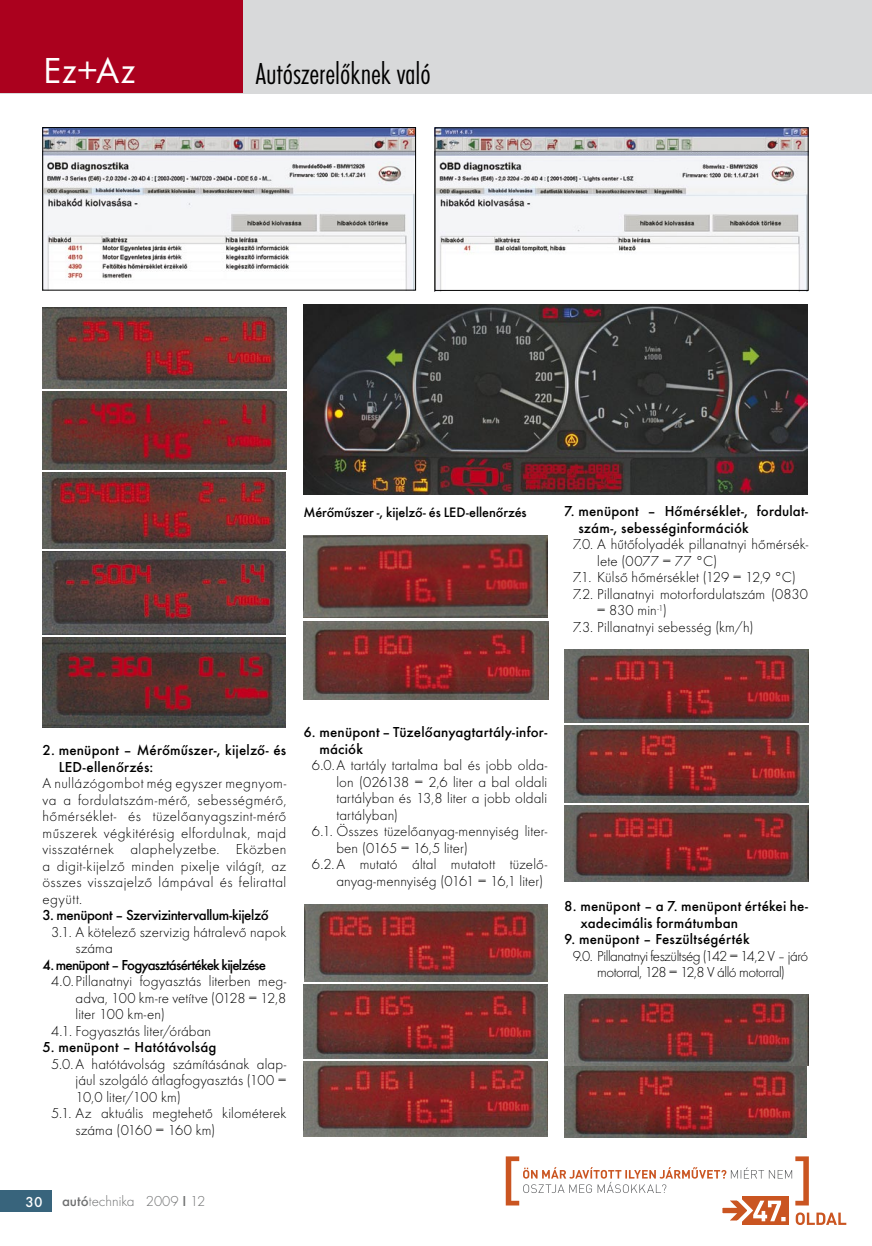
<style>
.page{position:relative;width:872px;height:1246px;background:#fff}
.page>*{position:absolute;margin:0;border:0;box-sizing:border-box;transform-origin:0 0}
.alcim{font:37.5px "Futura TOT Boo";color:#fff}
.felcim{font:31.5px "Futura TOT Lig Con";letter-spacing:-.005em;color:#000}
.szöveg{font:300 15px/16.5px "Futura TOT";letter-spacing:.005em;color:#000}
.szöveg-2{font:500 15px/16.5px "Futura TOT";letter-spacing:.01em;color:#000}
.szöveg-3{font:300 15px/16.5px "Futura TOT";letter-spacing:-.035em;color:#000;text-align:center}
.szöveg-4{font:500 15px "Futura TOT";letter-spacing:-.03em;color:#000}
.szöveg-5{font:500 15px "Futura TOT";letter-spacing:-.055em;color:#000}
.t1{font:300 15px "Futura TOT";color:#707172}
.t2{font:500 15px "Futura TOT";color:#fff}
.kepalairas{font:500 14.25px "Futura TOT";letter-spacing:-.005em;color:#000}
.s1{font-weight:500}
</style>
<div class="page">
<div style="left:0;top:1191px;width:51px;height:21px;background:#38647c"></div>
<img style="left:45px;top:129px;width:369px;height:159px">
<div style="left:43px;top:127px;width:373px;height:163px;border:1px solid #000"></div>
<img style="left:435px;top:130px;width:373px;height:162px">
<div style="left:435px;top:128px;width:373px;height:163px;border:1px solid #000"></div>
<img style="left:303px;top:305px;width:504px;height:190px">
<img style="left:42px;top:308px;width:244px;height:80px">
<img style="left:43px;top:391px;width:243px;height:78px">
<img style="left:43px;top:551px;width:243px;height:83px">
<img style="left:43px;top:637px;width:242px;height:90px">
<img style="left:303px;top:535px;width:244px;height:82px">
<img style="left:303px;top:621px;width:245px;height:79px">
<img style="left:304px;top:904px;width:243px;height:77px">
<img style="left:303px;top:985px;width:244px;height:73px">
<img style="left:303px;top:1061px;width:244px;height:75px">
<img style="left:564px;top:650px;width:244px;height:72px">
<img style="left:564px;top:725px;width:244px;height:77px">
<img style="left:564px;top:805px;width:244px;height:76px">
<img style="left:564px;top:994px;width:244px;height:71px">
<img style="left:564px;top:1067px;width:242px;height:70px">
<div style="left:0;top:0;width:872px;height:93px;background:#d8d9da"></div>
<div style="left:0;top:0;width:242px;height:92px;background:#ab011e"></div>
<img style="left:43px;top:472px;width:242px;height:77px">
<svg style="left:506px;top:1156px;width:340px;height:69px"></svg>
<p class="alcim" style="left:43px;top:48px;width:94px">Ez+Az</p>
<p class="felcim" style="left:256px;top:56px;width:176px">Autószerelőknek való</p>
<p class="kepalairas" style="left:303px;top:504px;width:225px">Mérőműszer -, kijelző- és LED-ellenőrzés</p>
<p class="szöveg-2" style="left:578px;top:503px;width:231px;text-indent:-14px">7. menüpont – Hőmérséklet-, fordulat&shy;szám-, sebességinformációk</p>
<p class="szöveg" style="left:597px;top:536px;width:212px;text-indent:-24px">7.0. A hűtőfolyadék pillanatnyi hőmérsék&shy;lete (0077 = 77 °C)</p>
<p class="szöveg" style="left:573px;top:569px;width:225px">7.1. Külső hőmérséklet (129 = 12,9 °C)</p>
<p class="szöveg" style="left:597px;top:586px;width:212px;text-indent:-24px">7.2. Pillanatnyi motorfordulatszám (0830 = 830 min<sup>-1</sup>)</p>
<p class="szöveg" style="left:573px;top:619px;width:182px">7.3. Pillanatnyi sebesség (km/h)</p>
<p class="szöveg-2" style="left:59px;top:742px;width:229px;text-indent:-16px">2. menüpont – Mérőműszer-, kijelző- és<br>LED-ellenőrzés:</p>
<p class="szöveg" style="left:43px;top:775px;width:245px;text-align:justify">A nullázógombot még egyszer megnyom&shy;va a fordulatszám-mérő, sebességmérő, hőmérséklet- és tüzelőanyagszint-mérő műszerek végkitérésig elfordulnak, majd visszatérnek alaphelyzetbe. Eközben a digit-kijelző minden pixelje világít, az összes visszajelző lámpával és felirattal együtt.</p>
<p class="szöveg-4" style="left:43px;top:906px;width:228px">3. menüpont – Szervizintervallum-kijelző</p>
<p class="szöveg" style="left:76px;top:924px;width:212px;text-indent:-24px">3.1. A kötelező szervizig hátralevő napok száma</p>
<p class="szöveg-5" style="left:43px;top:956px;width:225px">4. menüpont – Fogyasztásértékek kijelzése</p>
<p class="szöveg" style="left:76px;top:973px;width:212px;text-align:justify;text-indent:-24px">4.0.Pillanatnyi fogyasztás literben meg&shy;adva, 100 km-re vetítve (0128 = 12,8 liter 100 km-en)</p>
<p class="szöveg" style="left:51px;top:1023px;width:162px">4.1. Fogyasztás liter/órában</p>
<p class="szöveg-2" style="left:43px;top:1039px;width:175px">5. menüpont – Hatótávolság</p>
<p class="szöveg" style="left:76px;top:1056px;width:212px;text-align:justify;text-indent:-24px">5.0.A hatótávolság számításának alap&shy;jául szolgáló átlagfogyasztás (100 = 10,0 liter/100 km)</p>
<p class="szöveg" style="left:76px;top:1105px;width:212px;text-indent:-24px">5.1. Az aktuális megtehető kilométerek száma (0160 = 160 km)</p>
<p class="szöveg-2" style="left:319px;top:724px;width:229px;text-indent:-16px">6. menüpont – Tüzelőanyagtartály-infor&shy;mációk</p>
<p class="szöveg" style="left:336px;top:757px;width:212px;text-align:justify;text-indent:-24px">6.0.A tartály tartalma bal és jobb olda&shy;lon (026138 = 2,6 liter a bal oldali tartályban és 13,8 liter a jobb oldali tartályban)</p>
<p class="szöveg" style="left:336px;top:823px;width:212px;text-indent:-24px">6.1. Összes tüzelőanyag-mennyiség liter&shy;ben (0165 = 16,5 liter)</p>
<p class="szöveg" style="left:312px;top:856px;width:237px;text-align:right">6.2.A mutató által mutatott tüzelő&shy;anyag-mennyiség (0161 = 16,1 liter)</p>
<p class="szöveg-2" style="left:580px;top:898px;width:229px;text-indent:-16px">8. menüpont – a 7. menüpont értékei he&shy;xadecimális formátumban</p>
<p class="szöveg-2" style="left:564px;top:931px;width:187px">9. menüpont – Feszültségérték</p>
<p class="szöveg-3" style="left:573px;top:948px;width:237px">9.0. Pillanatnyi feszültség (142 = 14,2 V – járó motorral, 128 = 12,8 V álló motorral)</p>
<p class="t2" style="left:26px;top:1193px;width:19px">30</p>
<p class="t1" style="left:62px;top:1193px;width:145px"><span class="s1">autó</span>technika 2009 <span class="s1">I</span> 12</p>
</div>
